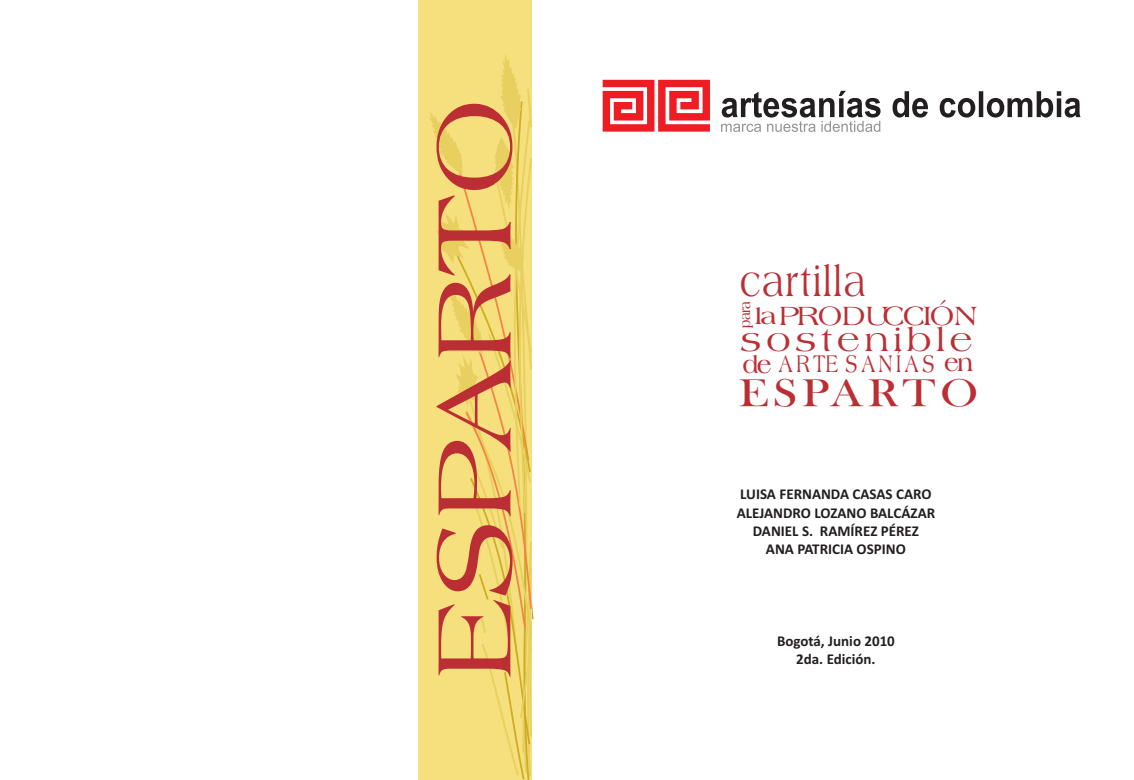
<style>
.page{position:relative;width:1134px;height:780px;background:#fff}
.page>*{position:absolute;margin:0;border:0;box-sizing:border-box;transform-origin:0 0}
.t1{font:44.25px "Americana BT";letter-spacing:.045em;color:#bb2f34;scale:.82 1}
.t2{font:33.88px "Baskerville Old Fac DCD";letter-spacing:.12em;color:#bb2f34;scale:1.17 1}
.t3{font:33.75px "Americana BT";letter-spacing:.115em;color:#bb2f34;scale:1.14 1}
.t4{font:28px "Americana BT";letter-spacing:-.06em;color:#bb2f34;scale:1.08 1}
.t5{font:25.5px "Americana BT";letter-spacing:.205em;color:#bb2f34;scale:.72 1}
.t6{font:700 24.88px "Americana BT";color:#bb2f34;scale:.96 1}
.t7{font:700 23.12px "Americana BT";color:#bb2f34;scale:1.14 1}
.t8{font:700 15px/18.2px "Calibri";color:#231f20;text-align:center}
.t9{font:700 14.62px "Americana BT";color:#bb2f34;scale:.86 1}
.s1{font-weight:700;font-size:24.88px}
</style>
<div class="page">
<svg style="left:603px;top:80px;width:107px;height:52px"></svg>
<svg style="left:721px;top:91px;width:359px;height:41px"></svg>
<div style="left:418px;top:0;width:113px;height:780px;background:#f6df7d"></div>
<svg style="left:429px;top:11px;width:104px;height:769px"></svg>
<h1 class="t1" style="left:740px;top:262px;width:155px">cartilla</h1>
<p class="t9" style="left:739px;top:328px;width:32px;rotate:-90deg">para</p>
<h3 class="t7" style="left:755px;top:306px;width:20px">la</h3>
<h3 class="t6" style="left:742px;top:354px;width:32px">de</h3>
<h3 class="t4" style="left:779px;top:303px;width:184px">PRODUCCIÓN</h3>
<h3 class="t3" style="left:740px;top:325px;width:205px">sostenible</h3>
<h3 class="t5" style="left:779px;top:352px;width:271px">ARTE SANÍAS <span class="s1">en</span></h3>
<h2 class="t2" style="left:739px;top:376px;width:206px">ESPARTO</h2>
<p class="t8" style="left:737px;top:486px;width:200px">LUISA FERNANDA CASAS CARO<br>ALEJANDRO LOZANO BALCÁZAR<br>DANIEL S. RAMÍREZ PÉREZ<br>ANA PATRICIA OSPINO</p>
<p class="t8" style="left:777px;top:633px;width:119px">Bogotá, Junio 2010<br>2da. Edición.</p>
</div>
